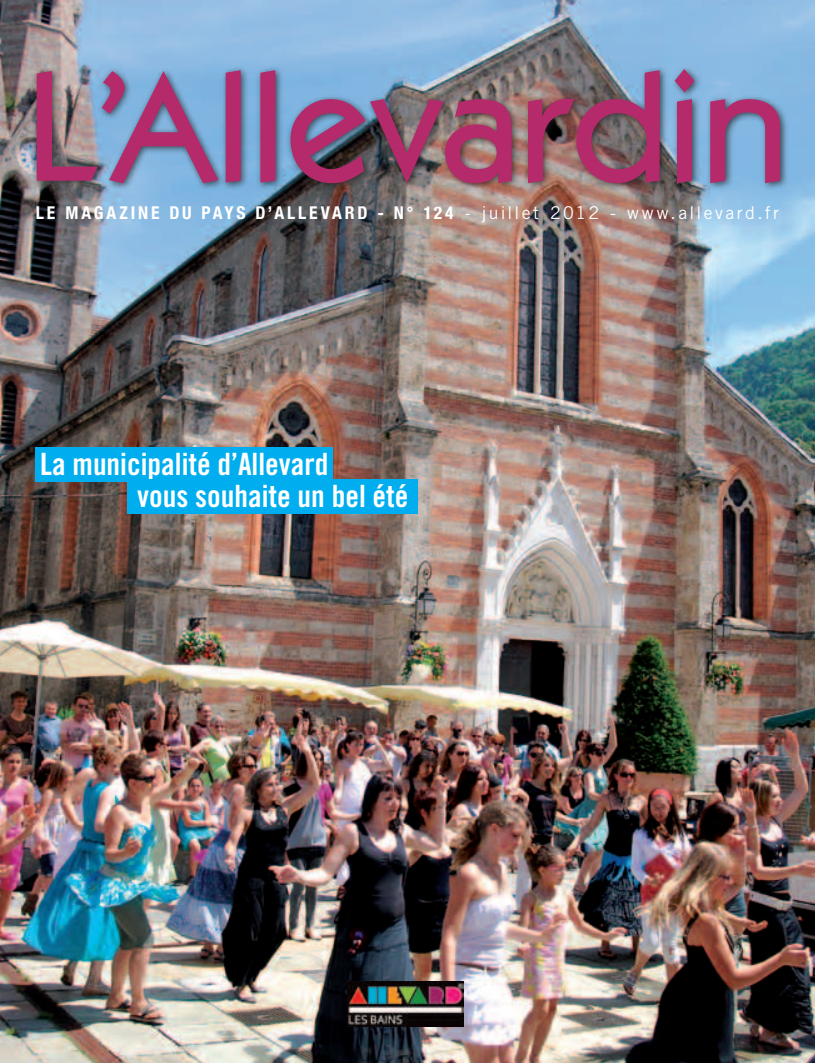
<style>
.page{position:relative;width:815px;height:1063px;background:#fff}
.page>*{position:absolute;margin:0;border:0;box-sizing:border-box;transform-origin:0 0}
.t1{font:500 156.25px "Karat";color:#b42a6a}
.t2{font:30.75px/32.1px "Trade Gothic Bold Cond Twenty";color:#fff}
.t3{font:17.62px "Trade Gothic";letter-spacing:.145em;color:#fff}
.t4{font:700 condensed 17.62px "Helvetica Neue";letter-spacing:.155em;color:#fff}
.s1{font-family:"Helvetica Neue";font-weight:700;font-stretch:condensed}
</style>
<div class="page">
<img style="left:0;top:0;width:815px;height:1063px">
<div style="left:31px;top:64px;width:758px;height:127px;background:#231f20;opacity:.75"></div>
<img style="left:348px;top:982px;width:115px;height:44px">
<div style="left:35px;top:447px;width:298px;height:34px;background:#00aeef"></div>
<div style="left:128px;top:479px;width:290px;height:34px;background:#00aeef"></div>
<h1 class="t1" style="left:26px;top:35px;width:764px">L’Allevardin</h1>
<p class="t4" style="left:36px;top:202px;width:250px">LE MAGAZINE DU PAYS D’ALL</p>
<p class="t3" style="left:309px;top:202px;width:471px"><span class="s1">EVARD - N° 124</span> - juillet 2012 - www.allevard.fr</p>
<p class="t2" style="left:137px;top:448px;width:273px;text-indent:-97px">La municipalité d’Allevard<br>vous souhaite un bel été</p>
</div>
